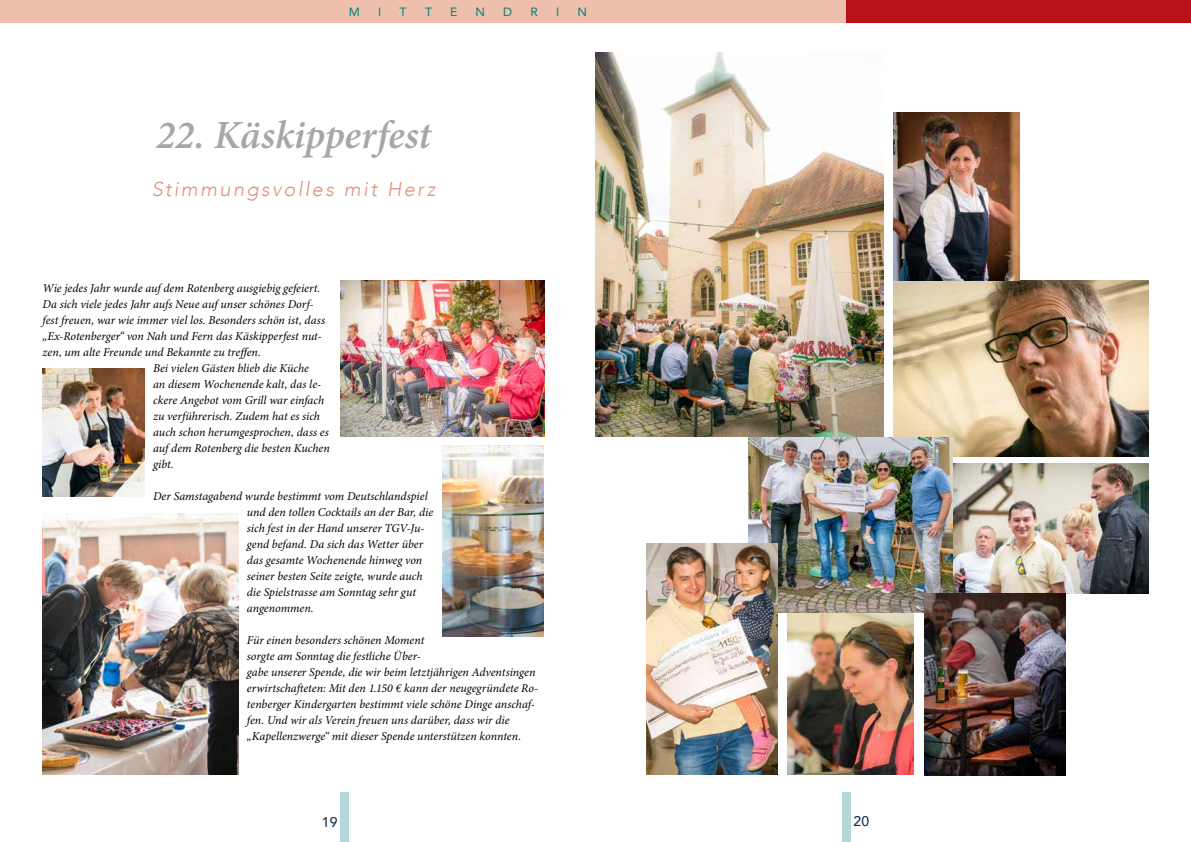
<style>
.page{position:relative;width:1191px;height:842px;background:#fff}
.page>*{position:absolute;margin:0;border:0;box-sizing:border-box;transform-origin:0 0}
.t1{font:italic 600 40px "Minion Pro";letter-spacing:-.005em;color:#a7a7a6}
.t2{font:italic 300 20px "Avenir";letter-spacing:.115em;color:#e19178}
.t3{font:500 14px "Avenir";color:#11334e}
.t4{font:italic 12px/16px "Minion Pro";letter-spacing:-.005em;color:#000}
.t5{font:12px "Avenir";color:#00827c}
</style>
<div class="page">
<div style="left:340px;top:792px;width:9px;height:50px;background:#b4d8d7"></div>
<div style="left:842px;top:792px;width:8px;height:50px;background:#b4d8d7"></div>
<div style="left:846px;top:0;width:345px;height:23px;background:#ba1017"></div>
<div style="left:0;top:0;width:846px;height:23px;background:#eebfad"></div>
<img style="left:340px;top:281px;width:204px;height:155px">
<img style="left:42px;top:513px;width:196px;height:262px">
<img style="left:595px;top:52px;width:288px;height:384px">
<img style="left:43px;top:368px;width:102px;height:128px">
<img style="left:442px;top:446px;width:102px;height:191px">
<img style="left:893px;top:280px;width:255px;height:176px">
<img style="left:893px;top:113px;width:126px;height:168px">
<img style="left:787px;top:612px;width:127px;height:162px">
<img style="left:952px;top:463px;width:196px;height:131px">
<img style="left:748px;top:437px;width:204px;height:175px">
<img style="left:646px;top:543px;width:131px;height:231px">
<img style="left:924px;top:594px;width:141px;height:181px">
<p class="t5" style="left:349px;top:2px;width:13px">M</p>
<p class="t5" style="left:378px;top:2px;width:5px">I</p>
<p class="t5" style="left:399px;top:2px;width:9px">T</p>
<p class="t5" style="left:425px;top:2px;width:9px">T</p>
<p class="t5" style="left:450px;top:2px;width:9px">E</p>
<p class="t5" style="left:475px;top:2px;width:11px">N</p>
<p class="t5" style="left:503px;top:2px;width:11px">D</p>
<p class="t5" style="left:530px;top:2px;width:9px">R</p>
<p class="t5" style="left:556px;top:2px;width:5px">I</p>
<p class="t5" style="left:577px;top:2px;width:11px">N</p>
<h1 class="t1" style="left:156px;top:107px;width:277px">22. Käskipperfest</h1>
<h2 class="t2" style="left:152px;top:177px;width:285px">Stimmungsvolles mit Herz</h2>
<p class="t4" style="left:43px;top:280px;width:279px">Wie jedes Jahr wurde auf dem Rotenberg ausgiebig gefeiert.</p>
<p class="t4" style="left:43px;top:296px;width:273px">Da sich viele jedes Jahr aufs Neue auf unser schönes Dorf-</p>
<p class="t4" style="left:43px;top:312px;width:284px">fest freuen, war wie immer viel los. Besonders schön ist, dass</p>
<p class="t4" style="left:43px;top:328px;width:281px">„Ex-Rotenberger“ von Nah und Fern das Käskipperfest nut-</p>
<p class="t4" style="left:43px;top:344px;width:220px">zen, um alte Freunde und Bekannte zu treffen.</p>
<p class="t4" style="left:153px;top:360px;width:157px">Bei vielen Gästen blieb die Küche</p>
<p class="t4" style="left:153px;top:376px;width:169px">an diesem Wochenende kalt, das le-</p>
<p class="t4" style="left:153px;top:392px;width:172px">ckere Angebot vom Grill war einfach</p>
<p class="t4" style="left:153px;top:408px;width:168px">zu verführerisch. Zudem hat es sich</p>
<p class="t4" style="left:153px;top:424px;width:177px">auch schon herumgesprochen, dass es</p>
<p class="t4" style="left:153px;top:440px;width:178px">auf dem Rotenberg die besten Kuchen</p>
<p class="t4" style="left:153px;top:456px;width:22px">gibt.</p>
<p class="t4" style="left:247px;top:488px;width:188px;text-indent:-94px">Der Samstagabend wurde bestimmt vom Deutschlandspiel und den tollen Cocktails an der Bar, die sich fest in der Hand unserer TGV-Ju&shy;gend befand. Da sich das Wetter über das gesamte Wochenende hinweg von seiner besten Seite zeigte, wurde auch die Spielstrasse am Sonntag sehr gut angenommen.</p>
<p class="t4" style="left:247px;top:632px;width:293px">Für einen besonders schönen Moment<br>sorgte am Sonntag die festliche Über-<br>gabe unserer Spende, die wir beim letztjährigen Adventsingen erwirtschafteten: Mit den 1.150 € kann der neugegründete Ro&shy;tenberger Kindergarten bestimmt viele schöne Dinge anschaf&shy;fen. Und wir als Verein freuen uns darüber, dass wir die „Kapellenzwerge“ mit dieser Spende unterstützen konnten.</p>
<p class="t3" style="left:322px;top:810px;width:17px">19</p>
<p class="t3" style="left:853px;top:809px;width:17px">20</p>
</div>
